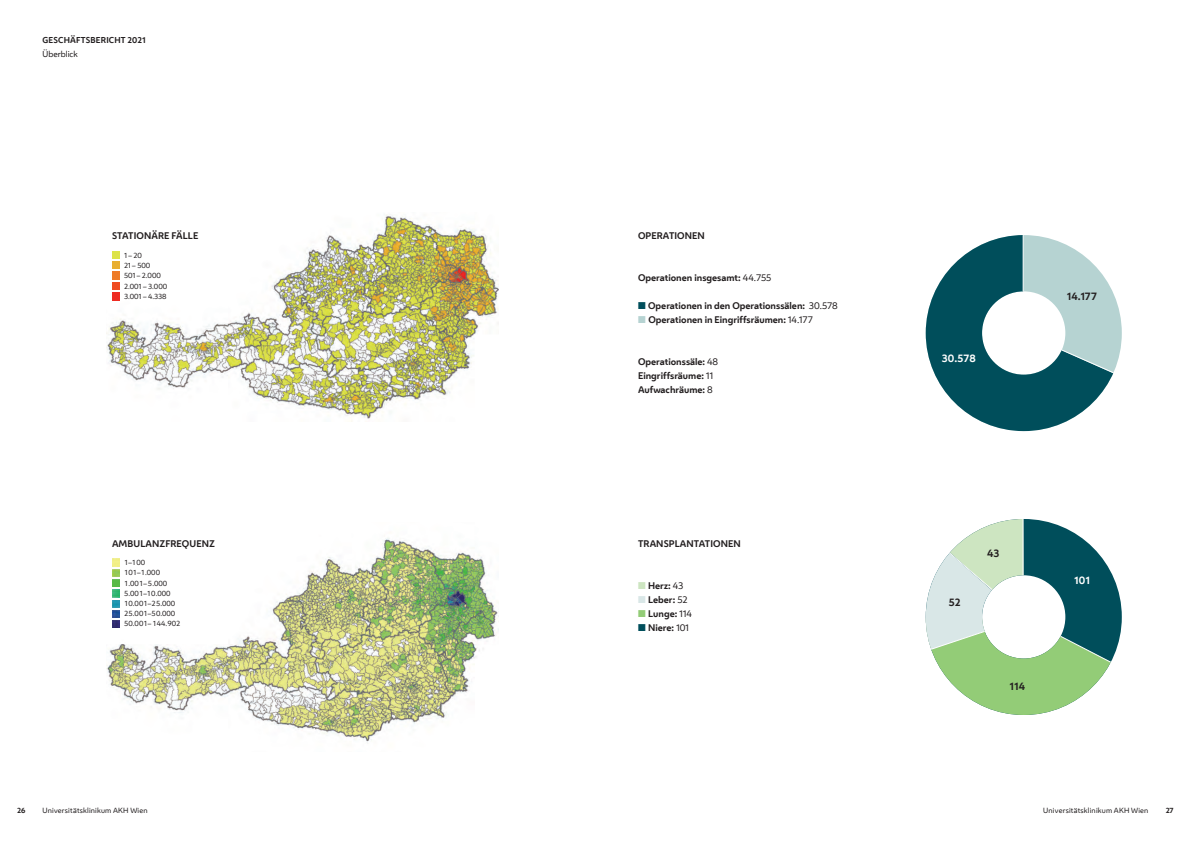
<style>
.page{position:relative;width:1191px;height:842px;background:#fff}
.page>*{position:absolute;margin:0;border:0;box-sizing:border-box;transform-origin:0 0}
.t1{font:700 10.1px "Wiener Melange";letter-spacing:.02em;color:#231f20}
.t2{font:700 10.1px "Wiener Melange";letter-spacing:.02em;color:#fff}
.t3{font:700 9px/14px "Wiener Melange";color:#231f20}
.t4{font:700 8px "Wiener Melange";letter-spacing:.02em;color:#231f20}
.t5{font:8px "Wiener Melange";color:#231f20}
.t6{font:7px/10.2px "Wiener Melange";color:#231f20}
.t7{font:7px "Wiener Melange";letter-spacing:.02em;color:#231f20}
.t8{font:700 7px "Wiener Melange";color:#231f20}
.s1{font-weight:400}
.s2{color:#004e5b}
.s3{color:#b6d3d2}
.s4{color:#cde5c1}
.s5{color:#d9e7e7}
.s6{color:#93cc77}
</style>
<div class="page">
<img style="left:107px;top:214px;width:391px;height:208px">
<img style="left:107px;top:538px;width:391px;height:204px">
<svg style="left:925px;top:235px;width:196px;height:196px"></svg>
<svg style="left:112px;top:251px;width:7px;height:49px"></svg>
<svg style="left:112px;top:559px;width:7px;height:69px"></svg>
<svg style="left:925px;top:519px;width:196px;height:196px"></svg>
<p class="t4" style="left:43px;top:34px;width:105px">GESCHÄFTSBERICHT 2021</p>
<p class="t5" style="left:43px;top:49px;width:37px">Überblick</p>
<p class="t3" style="left:112px;top:229px;width:88px">STATIONÄRE FÄLLE</p>
<p class="t6" style="left:124px;top:250px;width:45px">1 – 20<br>21 – 500<br>501 – 2.000<br>2.001 – 3.000<br>3.001 – 4.338</p>
<p class="t3" style="left:112px;top:537px;width:104px">AMBULANZFREQUENZ</p>
<p class="t6" style="left:124px;top:557px;width:58px">1–100<br>101–1.000<br>1.001– 5.000<br>5.001–10.000<br>10.001–25.000<br>25.001–50.000<br>50.001– 144.902</p>
<p class="t3" style="left:638px;top:229px;width:68px">OPERATIONEN</p>
<p class="t3" style="left:638px;top:271px;width:135px">Operationen insgesamt: <span class="s1">44.755</span></p>
<p class="t3" style="left:638px;top:299px;width:201px"><span class="s2">■</span> Operationen in den Operationssälen: <span class="s1">30.578</span></p>
<p class="t3" style="left:638px;top:313px;width:176px"><span class="s3">■</span> Operationen in Eingriffsräumen: <span class="s1">14.177</span></p>
<p class="t3" style="left:638px;top:355px;width:82px">Operationssäle: <span class="s1">48<br></span>Eingriffsräume: <span class="s1">11<br></span>Aufwachräume: <span class="s1">8</span></p>
<p class="t3" style="left:638px;top:537px;width:104px">TRANSPLANTATIONEN</p>
<p class="t3" style="left:638px;top:579px;width:47px"><span class="s4">■</span> Herz: <span class="s1">43</span></p>
<p class="t3" style="left:638px;top:593px;width:51px"><span class="s5">■</span> Leber: <span class="s1">52</span></p>
<p class="t3" style="left:638px;top:607px;width:56px"><span class="s6">■</span> Lunge: <span class="s1">114</span></p>
<p class="t3" style="left:638px;top:621px;width:52px"><span class="s2">■</span> Niere: <span class="s1">101</span></p>
<p class="t2" style="left:941px;top:351px;width:36px">30.578</p>
<p class="t1" style="left:1066px;top:289px;width:32px">14.177</p>
<p class="t1" style="left:949px;top:595px;width:13px">52</p>
<p class="t1" style="left:987px;top:546px;width:14px">43</p>
<p class="t1" style="left:1009px;top:679px;width:17px">114</p>
<p class="t2" style="left:1074px;top:574px;width:17px">101</p>
<p class="t7" style="left:43px;top:806px;width:107px">Universitätsklinikum AKH Wien</p>
<p class="t7" style="left:1043px;top:806px;width:107px">Universitätsklinikum AKH Wien</p>
<p class="t8" style="left:17px;top:806px;width:10px">26</p>
<p class="t8" style="left:1165px;top:806px;width:9px">27</p>
</div>
